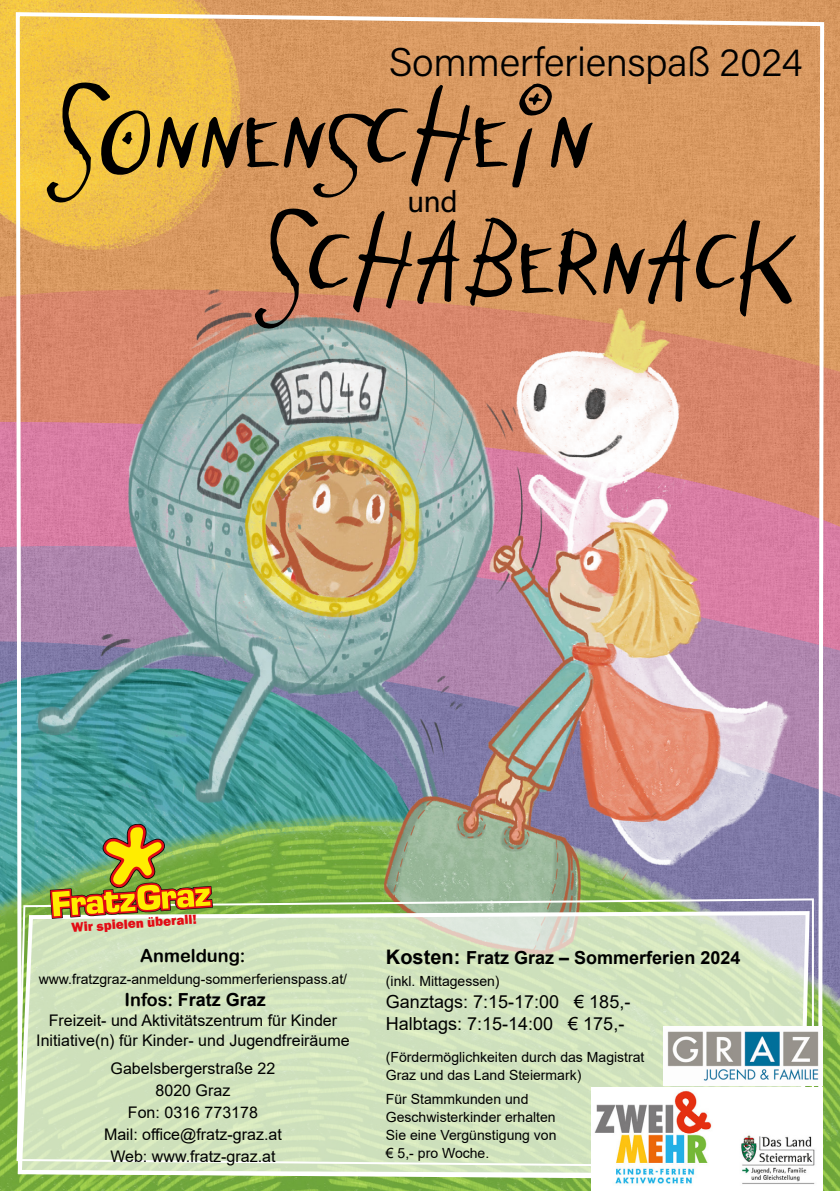
<style>
.page{position:relative;width:840px;height:1191px;background:#fff}
.page>*{position:absolute;margin:0;border:0;box-sizing:border-box;transform-origin:0 0}
.t1{font:184px "Catnip";letter-spacing:-.025em;color:#000}
.t2{font:300 40px "Acumin Pro";letter-spacing:-.01em;color:#000}
.t3{font:30px "Acumin Pro";color:#000}
.t4{font:18px "Arial";color:#000}
.t5{font:700 18px "Arial";color:#000}
.t6{font:18px "Arial Rounded MT Bold";color:#000}
.t7{font:16px "Arial";color:#000}
.t8{font:14px "Arial";color:#000}
.t9{font:800 13.6px "Franklin Gothic";color:#e30b14}
.s1{font-size:128.8px}
.s2{font-family:"Arial Rounded MT Bold";font-weight:400}
.s3{font-size:20px}
</style>
<div class="page">
<img style="left:0;top:0;width:839px;height:1191px">
<img style="left:14px;top:10px;width:811px;height:1169px">
<svg style="left:16px;top:909px;width:795px;height:272px;background:#d2e3bf"></svg>
<svg style="left:50px;top:823px;width:163px;height:96px;background:#9aa150"></svg>
<img style="left:591px;top:1087px;width:230px;height:104px">
<img style="left:662px;top:1026px;width:159px;height:59px">
<p class="t2" style="left:388px;top:35px;width:415px">Sommerferienspaß 2024</p>
<p class="t1" style="left:62px;top:54px;width:539px">sonnen<span class="s1">s</span>chein</p>
<p class="t3" style="left:407px;top:181px;width:52px">und</p>
<p class="t1" style="left:270px;top:180px;width:533px">schabernacK</p>
<p class="t9" style="left:71px;top:919px;width:127px;rotate:-4deg">Wir spielen überall!</p>
<p class="t6" style="left:140px;top:945px;width:107px">Anmeldung:</p>
<p class="t8" style="left:39px;top:969px;width:310px">www.fratzgraz-anmeldung-sommerferienspass.at/</p>
<p class="t5" style="left:124px;top:987px;width:143px"><span class="s2">Infos:</span> Fratz Graz</p>
<p class="t7" style="left:49px;top:1009px;width:290px">Freizeit- und Aktivitätszentrum für Kinder</p>
<p class="t7" style="left:36px;top:1029px;width:315px">Initiative(n) für Kinder- und Jugendfreiräume</p>
<p class="t7" style="left:110px;top:1057px;width:166px">Gabelsbergerstraße 22</p>
<p class="t7" style="left:155px;top:1079px;width:76px">8020 Graz</p>
<p class="t7" style="left:128px;top:1101px;width:131px">Fon: 0316 773178</p>
<p class="t7" style="left:104px;top:1123px;width:179px">Mail: office@fratz-graz.at</p>
<p class="t7" style="left:110px;top:1145px;width:167px">Web: www.fratz-graz.at</p>
<p class="t5" style="left:386px;top:945px;width:356px"><span class="s3">Kosten:</span> Fratz Graz – Sommerferien 2024</p>
<p class="t8" style="left:386px;top:971px;width:115px">(inkl. Mittagessen)</p>
<p class="t4" style="left:386px;top:989px;width:246px">Ganztags: 7:15-17:00 € 185,-</p>
<p class="t4" style="left:386px;top:1011px;width:240px">Halbtags: 7:15-14:00 € 175,-</p>
<p class="t8" style="left:386px;top:1047px;width:260px">(Fördermöglichkeiten durch das Magistrat</p>
<p class="t8" style="left:386px;top:1065px;width:197px">Graz und das Land Steiermark)</p>
<p class="t8" style="left:386px;top:1089px;width:144px">Für Stammkunden und</p>
<p class="t8" style="left:386px;top:1107px;width:171px">Geschwisterkinder erhalten</p>
<p class="t8" style="left:386px;top:1125px;width:172px">Sie eine Vergünstigung von</p>
<p class="t8" style="left:386px;top:1143px;width:105px">€ 5,- pro Woche.</p>
</div>
